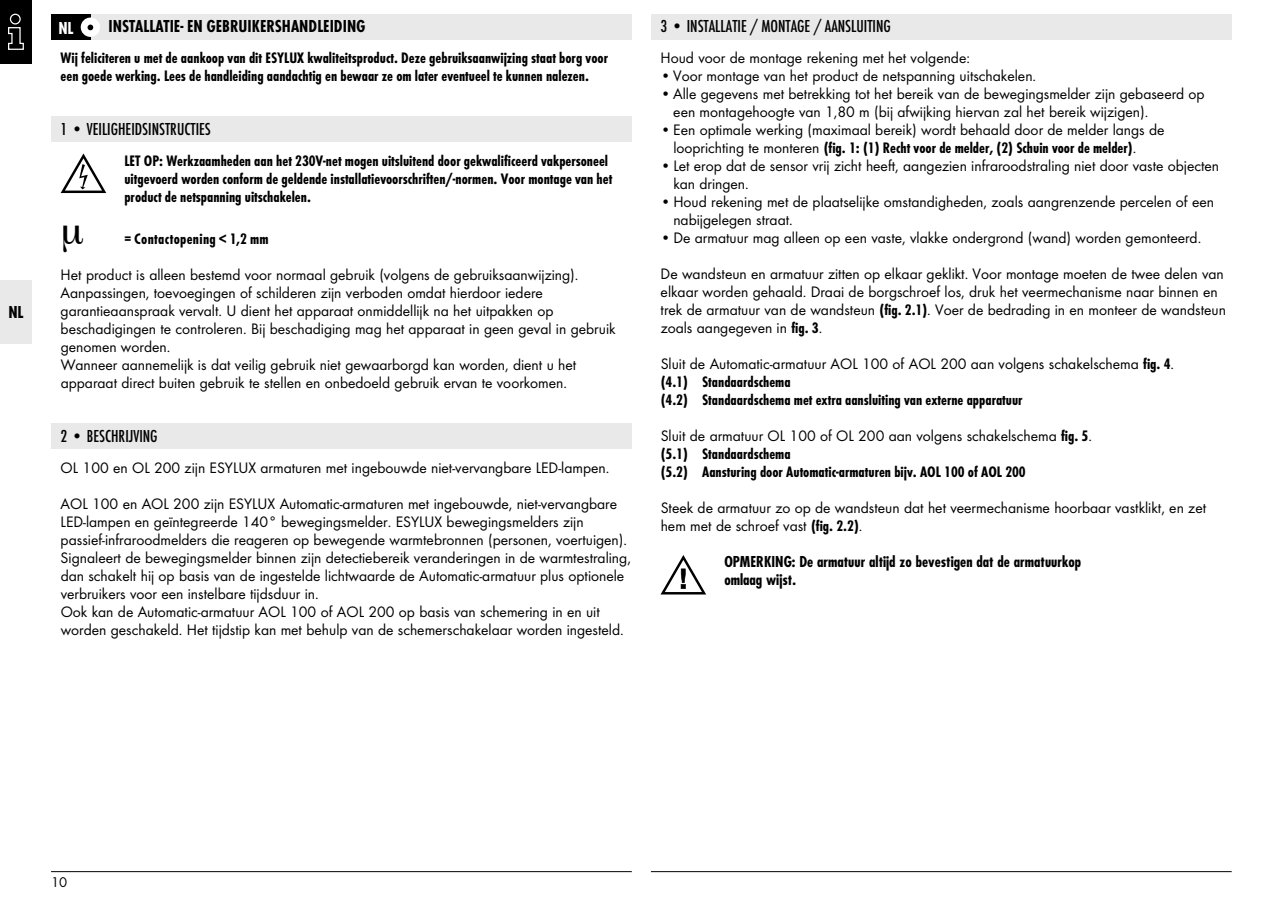
<style>
.page{position:relative;width:1270px;height:903px;background:#fff}
.page>*{position:absolute;margin:0;border:0;box-sizing:border-box;transform-origin:0 0}
.t1{font:500 18px "Futura Con";color:#000}
.t2{font:700 18px "Futura Con";color:#000}
.t3{font:700 18px "Futura Con";color:#fff}
.t4{font:15.75px/18px "Futura Boo";color:#000}
.t5{font:700 15.75px/18px "Futura Con";color:#000}
.t6{font:700 15.75px "Futura Con";letter-spacing:.02em;color:#000}
.t7{font:700 condensed 14.62px/18px "Futura Std";color:#000}
.t8{font:14.62px "Futura Boo";color:#000}
.s1{font-family:"Futura Boo";font-weight:400}
.s2{font-family:"Futura Con";font-weight:700}
</style>
<div class="page">
<div style="left:0;top:0;width:32px;height:64px;background:#000"></div>
<svg style="left:8px;top:13px;width:16px;height:37px"></svg>
<div style="left:0;top:280px;width:32px;height:63px;background:#e9e9e9"></div>
<hr style="left:51px;top:871px;width:580px;height:1px;background:#000">
<hr style="left:651px;top:871px;width:580px;height:1px;background:#000">
<div style="left:651px;top:14px;width:580px;height:26px;background:#e9e9e9"></div>
<svg style="left:661px;top:555px;width:45px;height:39px"></svg>
<div style="left:51px;top:14px;width:580px;height:26px;background:#e9e9e9"></div>
<div style="left:51px;top:14px;width:39px;height:26px;background:#000"></div>
<div style="left:81px;top:18px;width:19px;height:19px;background:#fff;border-radius:50%"></div>
<svg style="left:87px;top:25px;width:6px;height:5px"></svg>
<div style="left:51px;top:116px;width:580px;height:26px;background:#e9e9e9"></div>
<div style="left:51px;top:423px;width:580px;height:25px;background:#e9e9e9"></div>
<svg style="left:61px;top:153px;width:45px;height:40px"></svg>
<p class="t2" style="left:8px;top:302px;width:17px">NL</p>
<p class="t3" style="left:58px;top:17px;width:17px">NL</p>
<p class="t2" style="left:108px;top:16px;width:259px">INSTALLATIE- EN GEBRUIKERSHANDLEIDING</p>
<p class="t5" style="left:61px;top:49px;width:549px">Wij feliciteren u met de aankoop van dit ESYLUX kwaliteitsproduct. Deze gebruiksaanwijzing staat borg voor een goede werking. Lees de handleiding aandachtig en bewaar ze om later eventueel te kunnen nalezen.</p>
<p class="t1" style="left:61px;top:119px;width:152px">1 • VEILIGHEIDSINSTRUCTIES</p>
<p class="t5" style="left:124px;top:152px;width:489px">LET OP: Werkzaamheden aan het 230V-net mogen uitsluitend door gekwalificeerd vakpersoneel uitgevoerd worden conform de geldende installatievoorschriften/-normen. Voor montage van het product de netspanning uitschakelen.</p>
<p class="t6" style="left:124px;top:230px;width:146px">= Contactopening &lt; 1,2 mm</p>
<p class="t4" style="left:61px;top:266px;width:556px">Het product is alleen bestemd voor normaal gebruik (volgens de gebruiksaanwijzing).<br>Aanpassingen, toevoegingen of schilderen zijn verboden omdat hierdoor iedere garantieaanspraak vervalt. U dient het apparaat onmiddellijk na het uitpakken op beschadigingen te controleren. Bij beschadiging mag het apparaat in geen geval in gebruik genomen worden.<br>Wanneer aannemelijk is dat veilig gebruik niet gewaarborgd kan worden, dient u het apparaat direct buiten gebruik te stellen en onbedoeld gebruik ervan te voorkomen.</p>
<p class="t1" style="left:61px;top:426px;width:99px">2 • BESCHRIJVING</p>
<p class="t4" style="left:61px;top:459px;width:550px">OL 100 en OL 200 zijn ESYLUX armaturen met ingebouwde niet-vervangbare LED-lampen.</p>
<p class="t4" style="left:61px;top:495px;width:571px">AOL 100 en AOL 200 zijn ESYLUX Automatic-armaturen met ingebouwde, niet-vervangbare LED-lampen en geïntegreerde 140° bewegingsmelder. ESYLUX bewegingsmelders zijn passief-infraroodmelders die reageren op bewegende warmtebronnen (personen, voertuigen).<br>Signaleert de bewegingsmelder binnen zijn detectiebereik veranderingen in de warmtestraling, dan schakelt hij op basis van de ingestelde lichtwaarde de Automatic-armatuur plus optionele verbruikers voor een instelbare tijdsduur in.<br>Ook kan de Automatic-armatuur AOL 100 of AOL 200 op basis van schemering in en uit worden geschakeld. Het tijdstip kan met behulp van de schemerschakelaar worden ingesteld.</p>
<p class="t1" style="left:660px;top:16px;width:232px">3 • INSTALLATIE / MONTAGE / AANSLUITING</p>
<p class="t4" style="left:660px;top:49px;width:311px">Houd voor de montage rekening met het volgende:</p>
<p class="t4" style="left:660px;top:67px;width:377px">• Voor montage van het product de netspanning uitschakelen.</p>
<p class="t4" style="left:673px;top:85px;width:533px;text-indent:-13px">• Alle gegevens met betrekking tot het bereik van de bewegingsmelder zijn gebaseerd op een montagehoogte van 1,80 m (bij afwijking hiervan zal het bereik wijzigen).</p>
<p class="t4" style="left:660px;top:121px;width:505px">• Een optimale werking (maximaal bereik) wordt behaald door de melder langs de</p>
<p class="t5" style="left:673px;top:139px;width:464px"><span class="s1">looprichting te monteren</span> (fig. 1: (1) Recht voor de melder, (2) Schuin voor de melder)<span class="s1">.</span></p>
<p class="t4" style="left:673px;top:157px;width:547px;text-indent:-13px">• Let erop dat de sensor vrij zicht heeft, aangezien infraroodstraling niet door vaste objecten kan dringen.</p>
<p class="t4" style="left:673px;top:193px;width:542px;text-indent:-13px">• Houd rekening met de plaatselijke omstandigheden, zoals aangrenzende percelen of een nabijgelegen straat.</p>
<p class="t4" style="left:660px;top:229px;width:542px">• De armatuur mag alleen op een vaste, vlakke ondergrond (wand) worden gemonteerd.</p>
<p class="t4" style="left:660px;top:265px;width:566px">De wandsteun en armatuur zitten op elkaar geklikt. Voor montage moeten de twee delen van elkaar worden gehaald. Draai de borgschroef los, druk het veermechanisme naar binnen en trek de armatuur van de wandsteun <span class="s2">(fig. 2.1)</span>. Voer de bedrading in en monteer de wandsteun zoals aangegeven in <span class="s2">fig. 3</span>.</p>
<p class="t4" style="left:660px;top:355px;width:515px">Sluit de Automatic-armatuur AOL 100 of AOL 200 aan volgens schakelschema <span class="s2">fig. 4</span>.</p>
<p class="t5" style="left:660px;top:373px;width:363px">(4.1) Standaardschema<br>(4.2) Standaardschema met extra aansluiting van externe apparatuur</p>
<p class="t4" style="left:660px;top:427px;width:433px">Sluit de armatuur OL 100 of OL 200 aan volgens schakelschema <span class="s2">fig. 5</span>.</p>
<p class="t5" style="left:660px;top:445px;width:366px">(5.1) Standaardschema<br>(5.2) Aansturing door Automatic-armaturen bijv. AOL 100 of AOL 200</p>
<p class="t4" style="left:660px;top:499px;width:547px">Steek de armatuur zo op de wandsteun dat het veermechanisme hoorbaar vastklikt, en zet hem met de schroef vast <span class="s2">(fig. 2.2)</span>.</p>
<p class="t7" style="left:724px;top:553px;width:358px">OPMERKING: De armatuur altijd zo bevestigen dat de armatuurkop omlaag wijst.</p>
<p class="t8" style="left:51px;top:873px;width:18px">10</p>
</div>
